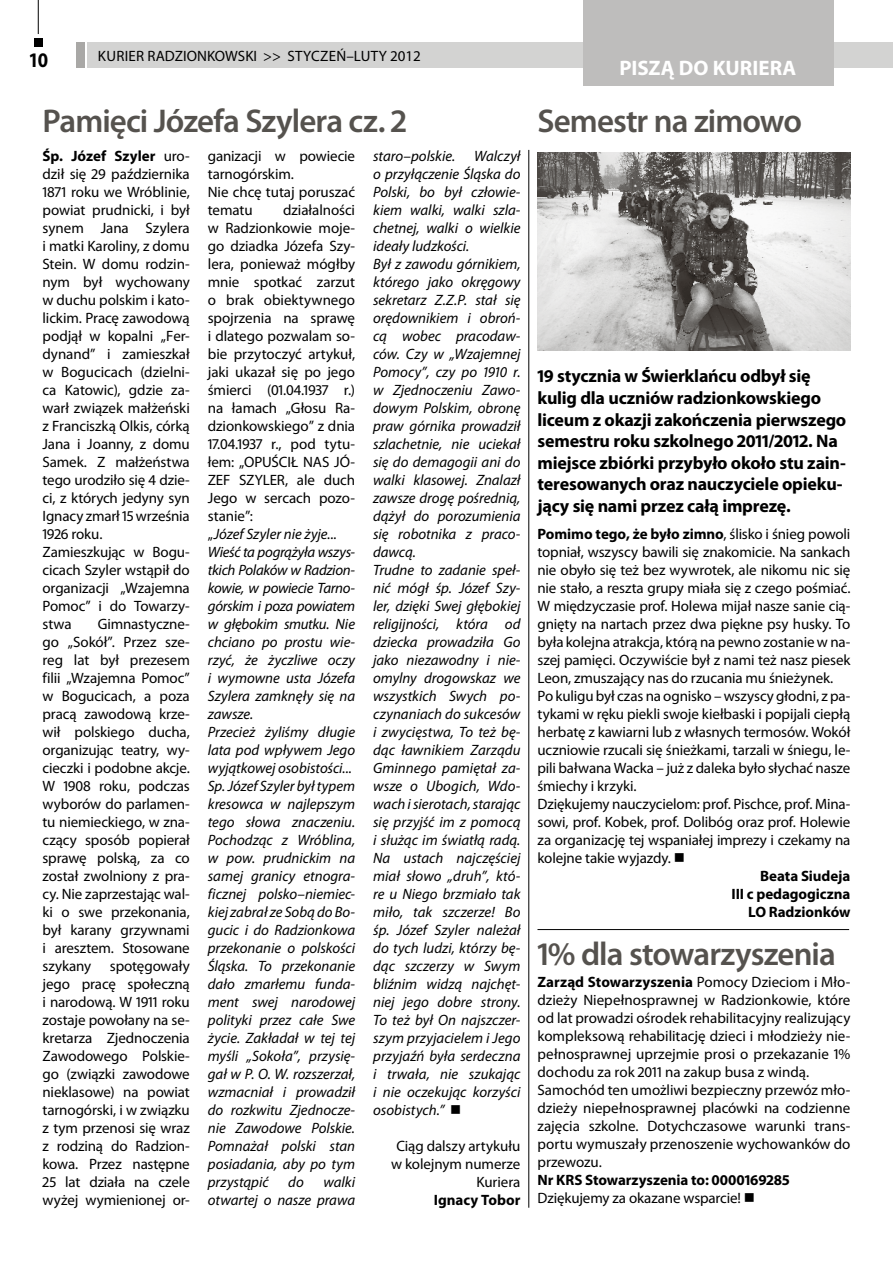
<style>
.page{position:relative;width:893px;height:1263px;background:#fff}
.page>*{position:absolute;margin:0;border:0;box-sizing:border-box;transform-origin:0 0}
.t1{font:600 33px "Myriad Pro";letter-spacing:-.03em;color:#55524e}
.t2{font:700 21px "Myriad Pro";color:#fff}
.t3{font:700 20.85px "Myriad Pro";color:#000;scale:.9 1}
.t4{font:700 18px/21.6px "Myriad Pro";letter-spacing:-.015em;color:#000}
.t5{font:15px/18px "Myriad Pro";letter-spacing:-.005em;color:#000}
.t6{font:italic 15px/18px "Myriad Pro";color:#000}
.t7{font:700 15px/18px "Myriad Pro";letter-spacing:-.005em;color:#000}
.s1{font-weight:700}
.s2{font-style:normal}
.s3{font-weight:400}
</style>
<div class="page">
<div style="left:87px;top:43px;width:806px;height:25px;background:#d3d3d2"></div>
<div style="left:77px;top:43px;width:8px;height:25px;background:#a9a8a6"></div>
<hr style="left:38px;top:0;width:1px;height:34px;background:#000">
<div style="left:34px;top:38px;width:9px;height:9px;background:#000"></div>
<hr style="left:892px;top:0;width:1px;height:1263px;background:#fff">
<img style="left:537px;top:152px;width:313px;height:198px">
<hr style="left:529px;top:150px;width:1px;height:1058px;background:#000">
<hr style="left:537px;top:929px;width:312px;height:1px;background:#000">
<div style="left:583px;top:0;width:250px;height:85px;background:#bebdbc"></div>
<h3 class="t3" style="left:28px;top:46px;width:24px">10</h3>
<p class="t5" style="left:98px;top:47px;width:325px">Kuri er RADZIONKOWSKI &gt;&gt; STYCZEŃ–LUTY 2012</p>
<h1 class="t1" style="left:43px;top:100px;width:366px">Pamięci Józefa Szylera cz. 2</h1>
<p class="t5" style="left:43px;top:147px;width:149px"><span class="s1">Śp. Józef Szyler</span> uro&shy;dził się 29 października<br>1871 roku we Wróblinie, powiat prudnicki, i był synem Jana Szylera i matki Karoliny, z domu<br>Stein. W domu rodzin&shy;nym był wychowany w duchu polskim i kato&shy;lickim. Pracę zawodową podjął w kopalni „Fer&shy;dynand” i zamieszkał w Bogucicach (dzielni&shy;ca Katowic), gdzie za&shy;warł związek małżeński z Franciszką Olkis, córką<br>Jana i Joanny, z domu<br>Samek. Z małżeństwa tego urodziło się 4 dzie&shy;ci, z których jedyny syn<br>Ignacy zmarł 15 września<br>1926 roku.<br>Zamieszkując w Bogu&shy;cicach Szyler wstąpił do organizacji „Wzajemna<br>Pomoc” i do Towarzy&shy;stwa</p>
<p class="t5" style="left:43px;top:615px;width:149px;text-align:justify;text-indent:55px">Gimnastyczne&shy;go „Sokół”. Przez sze&shy;reg lat był prezesem filii „Wzajemna Pomoc” w Bogucicach, a poza pracą zawodową krze&shy;wił polskiego ducha, organizując teatry, wy&shy;cieczki i podobne akcje.<br>W 1908 roku, podczas wyborów do parlamen&shy;tu niemieckiego, w zna&shy;czący sposób popierał sprawę polską, za co został zwolniony z pra&shy;cy. Nie zaprzestając wal&shy;ki o swe przekonania, był karany grzywnami i aresztem. Stosowane szykany spotęgowały jego pracę społeczną i narodową. W 1911 roku zostaje powołany na se&shy;kretarza Zjednoczenia Zawodowego Polskie&shy;go (związki zawodowe nieklasowe) na powiat tarnogórski, i w związku z tym przenosi się wraz z rodziną do Radzion&shy;kowa. Przez następne 25 lat działa na czele wyżej wymienionej or-</p>
<p class="t5" style="left:208px;top:147px;width:149px">ganizacji w powiecie tarnogórskim.<br>Nie chcę tutaj poruszać tematu</p>
<p class="t6" style="left:208px;top:201px;width:149px;text-indent:75px"><span class="s2">działalności w Radzionkowie moje&shy;go dziadka Józefa Szy&shy;lera, ponieważ mógłby mnie spotkać zarzut o brak obiektywnego spojrzenia na sprawę i dlatego pozwalam so&shy;bie przytoczyć artykuł, jaki ukazał się po jego śmierci (01.04.1937 r.) na łamach „Głosu Ra&shy;dzionkowskiego” z dnia<br>17.04.1937 r., pod tytu&shy;łem: „OPUŚCIŁ NAS JÓ-<br>ZEF SZYLER, ale duch<br>Jego w sercach pozo&shy;stanie”:<br>„</span>Józef Szyler nie żyje...<br>Wieść ta pogrążyła wszys&shy;tkich Polaków w Radzion&shy;kowie, w powiecie Tarno&shy;górskim i poza powiatem w głębokim smutku. Nie chciano po prostu wie&shy;rzyć, że życzliwe oczy i wymowne usta Józefa<br>Szylera zamknęły się na zawsze.<br>Przecież żyliśmy długie lata pod wpływem Jego wyjątkowej osobistości...<br>Sp. Józef Szyler był typem kresowca w najlepszym tego słowa znaczeniu.<br>Pochodząc z Wróblina, w pow. prudnickim na samej granicy etnogra&shy;ficznej polsko–niemiec&shy;kiej zabrał ze Sobą do Bo&shy;gucic i do Radzionkowa przekonanie o polskości<br>Śląska. To przekonanie dało zmarłemu funda&shy;ment swej narodowej polityki przez całe Swe życie. Zakładał w tej tej myśli „Sokoła”, przysię&shy;gał w P. O. W. rozszerzał, wzmacniał i prowadził do rozkwitu Zjednocze&shy;nie Zawodowe Polskie.<br>Pomnażał polski stan posiadania, aby po tym przystąpić</p>
<p class="t6" style="left:208px;top:1173px;width:149px;text-align:right">walki<br>otwartej o nasze prawa</p>
<p class="t6" style="left:288px;top:1173px;width:17px">do</p>
<p class="t6" style="left:373px;top:147px;width:149px;text-indent:101px">Walczył o przyłączenie Śląska do<br>Polski, bo był człowie&shy;kiem walki, walki szla&shy;chetnej, walki o wielkie ideały ludzkości.<br>Był z zawodu górnikiem, którego jako okręgowy sekretarz Z.Z.P. stał się orędownikiem i obroń&shy;cą wobec pracodaw&shy;ców. Czy w „Wzajemnej<br>Pomocy”, czy po 1910 r. w Zjednoczeniu Zawo&shy;dowym Polskim, obronę praw górnika prowadził szlachetnie, nie uciekał się do demagogii ani do walki klasowej. Znalazł zawsze drogę pośrednią, dążył do porozumienia się robotnika z praco&shy;dawcą.<br>Trudne to zadanie speł&shy;nić mógł śp. Józef Szy&shy;ler, dzięki Swej głębokiej religijności, która od dziecka prowadziła Go jako niezawodny i nie&shy;omylny drogowskaz we wszystkich Swych po&shy;czynaniach do sukcesów i zwycięstwa, To też bę&shy;dąc ławnikiem Zarządu<br>Gminnego pamiętał za&shy;wsze o Ubogich, Wdo&shy;wach i sierotach, starając się przyjść im z pomocą i służąc im światłą radą.<br>Na ustach najczęściej miał słowo „druh”, któ&shy;re u Niego brzmiało tak miło, tak szczerze! Bo śp. Józef Szyler należał do tych ludzi, którzy bę&shy;dąc szczerzy w Swym bliźnim widzą najchęt&shy;niej jego dobre strony.<br>To też był On najszczer&shy;szym przyjacielem i Jego przyjaźń była serdeczna i trwała, nie szukając i nie oczekując korzyści osobistych.” ■</p>
<p class="t5" style="left:391px;top:1137px;width:131px;text-align:right">Ciąg dalszy artykułu w kolejnym numerze<br>Kuriera</p>
<p class="t7" style="left:434px;top:1191px;width:88px">Ignacy Tobor</p>
<p class="t6" style="left:373px;top:147px;width:84px">staro–polskie.</p>
<h2 class="t2" style="left:620px;top:55px;width:178px">PISZĄ DO KURIERA</h2>
<h1 class="t1" style="left:537px;top:100px;width:266px">Semestr na zimowo</h1>
<p class="t4" style="left:537px;top:365px;width:310px">19 stycznia w Świerklańcu odbył się kulig dla uczniów radzionkowskiego liceum z okazji zakończenia pierwszego semestru roku szkolnego 2011/2012. Na miejsce zbiórki przybyło około stu zain&shy;teresowanych oraz nauczyciele opieku&shy;jący się nami przez całą imprezę.</p>
<p class="t7" style="left:537px;top:525px;width:314px">Pomimo tego, że było zimno<span class="s3">, ślisko i śnieg powoli</span></p>
<p class="t5" style="left:537px;top:543px;width:314px">topniał, wszyscy bawili się znakomicie. Na sankach</p>
<p class="t5" style="left:537px;top:561px;width:314px">nie obyło się też bez wywrotek, ale nikomu nic się</p>
<p class="t5" style="left:537px;top:579px;width:314px">nie stało, a reszta grupy miała się z czego pośmiać.</p>
<p class="t5" style="left:537px;top:597px;width:314px">W międzyczasie prof. Holewa mijał nasze sanie cią-</p>
<p class="t5" style="left:537px;top:615px;width:314px">gnięty na nartach przez dwa piękne psy husky. To</p>
<p class="t5" style="left:537px;top:633px;width:314px">była kolejna atrakcja, którą na pewno zostanie w na-</p>
<p class="t5" style="left:537px;top:651px;width:314px">szej pamięci. Oczywiście był z nami też nasz piesek</p>
<p class="t5" style="left:537px;top:669px;width:297px">Leon, zmuszający nas do rzucania mu śnieżynek.</p>
<p class="t5" style="left:537px;top:687px;width:314px">Po kuligu był czas na ognisko – wszyscy głodni, z pa-</p>
<p class="t5" style="left:537px;top:705px;width:314px">tykami w ręku piekli swoje kiełbaski i popijali ciepłą</p>
<p class="t5" style="left:537px;top:723px;width:314px">herbatę z kawiarni lub z własnych termosów. Wokół</p>
<p class="t5" style="left:537px;top:741px;width:314px">uczniowie rzucali się śnieżkami, tarzali w śniegu, le-</p>
<p class="t5" style="left:537px;top:759px;width:314px">pili bałwana Wacka – już z daleka było słychać nasze</p>
<p class="t5" style="left:537px;top:777px;width:101px">śmiechy i krzyki.</p>
<p class="t5" style="left:537px;top:795px;width:314px">Dziękujemy nauczycielom: prof. Pischce, prof. Mina-</p>
<p class="t5" style="left:537px;top:813px;width:314px">sowi, prof. Kobek, prof. Dolibóg oraz prof. Holewie</p>
<p class="t5" style="left:537px;top:831px;width:314px">za organizację tej wspaniałej imprezy i czekamy na</p>
<p class="t5" style="left:537px;top:849px;width:149px">kolejne takie wyjazdy. ■</p>
<p class="t7" style="left:760px;top:867px;width:92px">Beata Siudeja</p>
<p class="t7" style="left:731px;top:885px;width:120px">III c pedagogiczna</p>
<p class="t7" style="left:748px;top:903px;width:104px">LO Radzionków</p>
<h1 class="t1" style="left:537px;top:933px;width:300px">1% dla stowarzyszenia</h1>
<p class="t5" style="left:537px;top:973px;width:314px"><span class="s1">Zarząd Stowarzyszenia</span> Pomocy Dzieciom i Mło&shy;dzieży Niepełnosprawnej w Radzionkowie, które od lat prowadzi ośrodek rehabilitacyjny realizujący kompleksową rehabilitację dzieci i młodzieży nie&shy;pełnosprawnej uprzejmie prosi o przekazanie 1% dochodu za rok 2011 na zakup busa z windą.<br>Samochód ten umożliwi bezpieczny przewóz mło&shy;dzieży niepełnosprawnej placówki na codzienne zajęcia szkolne. Dotychczasowe warunki trans&shy;portu wymuszały przenoszenie wychowanków do przewozu.</p>
<p class="t7" style="left:537px;top:1171px;width:254px">Nr KRS Stowarzyszenia to: 0000169285<br><span class="s3">Dziękujemy za okazane wsparcie!</span> ■</p>
</div>
